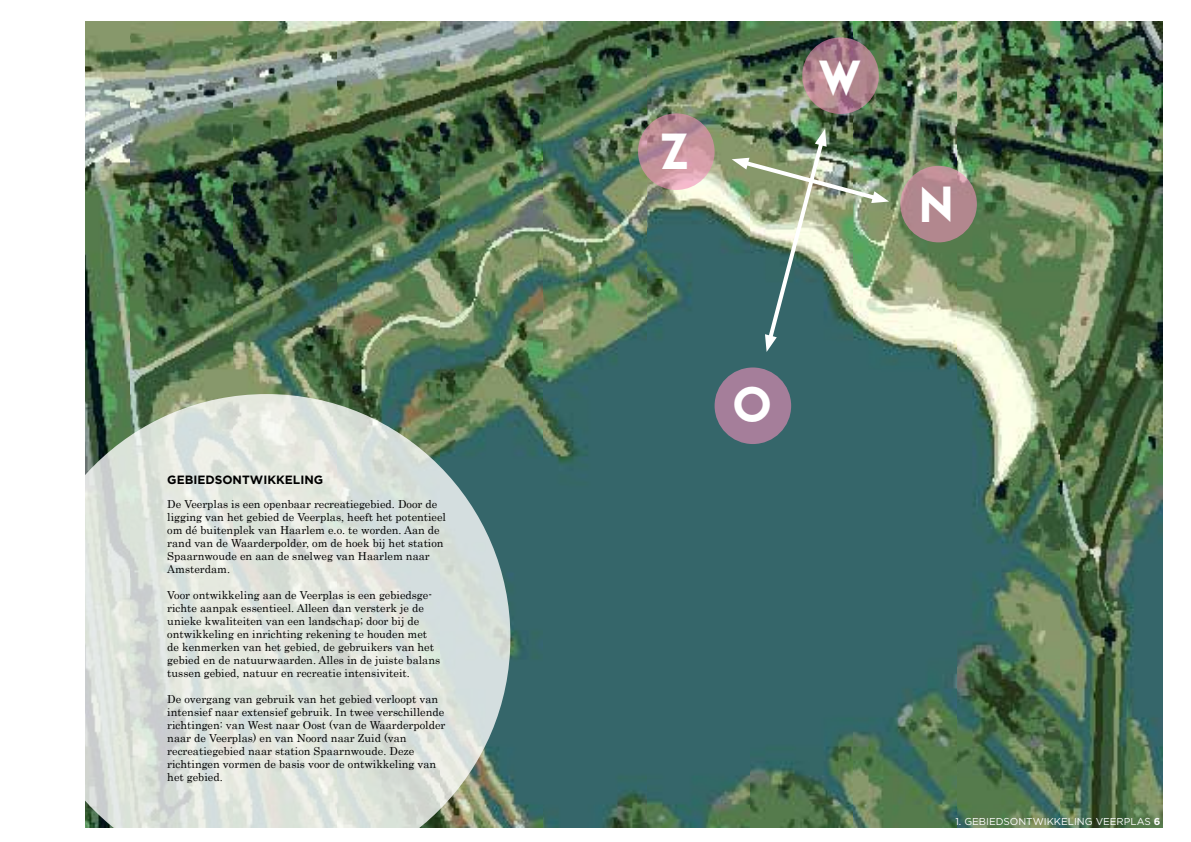
<style>
.page{position:relative;width:1191px;height:842px;background:#fff}
.page>*{position:absolute;margin:0;border:0;box-sizing:border-box;transform-origin:0 0}
.t1{font:45px "Lemon Milk";color:#fff}
.t2{font:700 12px "Gotham";color:#000}
.t3{font:11px/13px "Century";color:#000}
.t4{font:10px "Gotham";color:#fff}
.s1{font-weight:700}
</style>
<div class="page">
<img style="left:85px;top:21px;width:1077px;height:807px">
<svg style="left:85px;top:394px;width:425px;height:434px;background:#ccd5cd"></svg>
<img style="left:731px;top:129px;width:158px;height:223px">
<svg style="left:638px;top:113px;width:76px;height:77px;background:#c4929d"></svg>
<svg style="left:900px;top:166px;width:77px;height:76px;background:#b3888f"></svg>
<div style="left:714px;top:367px;width:77px;height:77px;background:#a57e9a;border-radius:50%"></div>
<svg style="left:802px;top:37px;width:77px;height:77px;background:#aa7d89"></svg>
<p class="t2" style="left:167px;top:473px;width:157px">GEBIEDSONTWIKKELING</p>
<p class="t3" style="left:167px;top:497px;width:280px">De Veerplas is een openbaar recreatiegebied. Door de ligging van het gebied de Veerplas, heeft het potentieel om dé buitenplek van Haarlem e.o. te worden. Aan de rand van de Waarderpolder, om de hoek bij het station Spaarnwoude en aan de snelweg van Haarlem naar Amsterdam.</p>
<p class="t3" style="left:167px;top:588px;width:274px">Voor ontwikkeling aan de Veerplas is een gebiedsge&shy;richte aanpak essentieel. Alleen dan versterk je de unieke kwaliteiten van een landschap; door bij de ontwikkeling en inrichting rekening te houden met de kenmerken van het gebied, de gebruikers van het gebied en de natuurwaarden. Alles in de juiste balans tussen gebied, natuur en recreatie intensiviteit.</p>
<p class="t3" style="left:167px;top:692px;width:280px">De overgang van gebruik van het gebied verloopt van intensief naar extensief gebruik. In twee verschillende richtingen: van West naar Oost (van de Waarderpolder naar de Veerplas) en van Noord naar Zuid (van recreatiegebied naar station Spaarnwoude. Deze richtingen vormen de basis voor de ontwikkeling van het gebied.</p>
<h1 class="t1" style="left:662px;top:129px;width:30px">Z</h1>
<h1 class="t1" style="left:820px;top:55px;width:44px">W</h1>
<h1 class="t1" style="left:922px;top:181px;width:34px">N</h1>
<h1 class="t1" style="left:734px;top:381px;width:39px">O</h1>
<p class="t4" style="left:955px;top:815px;width:207px">1. GEBIEDSONTWIKKELING VEERPLAS <span class="s1">6</span></p>
</div>
